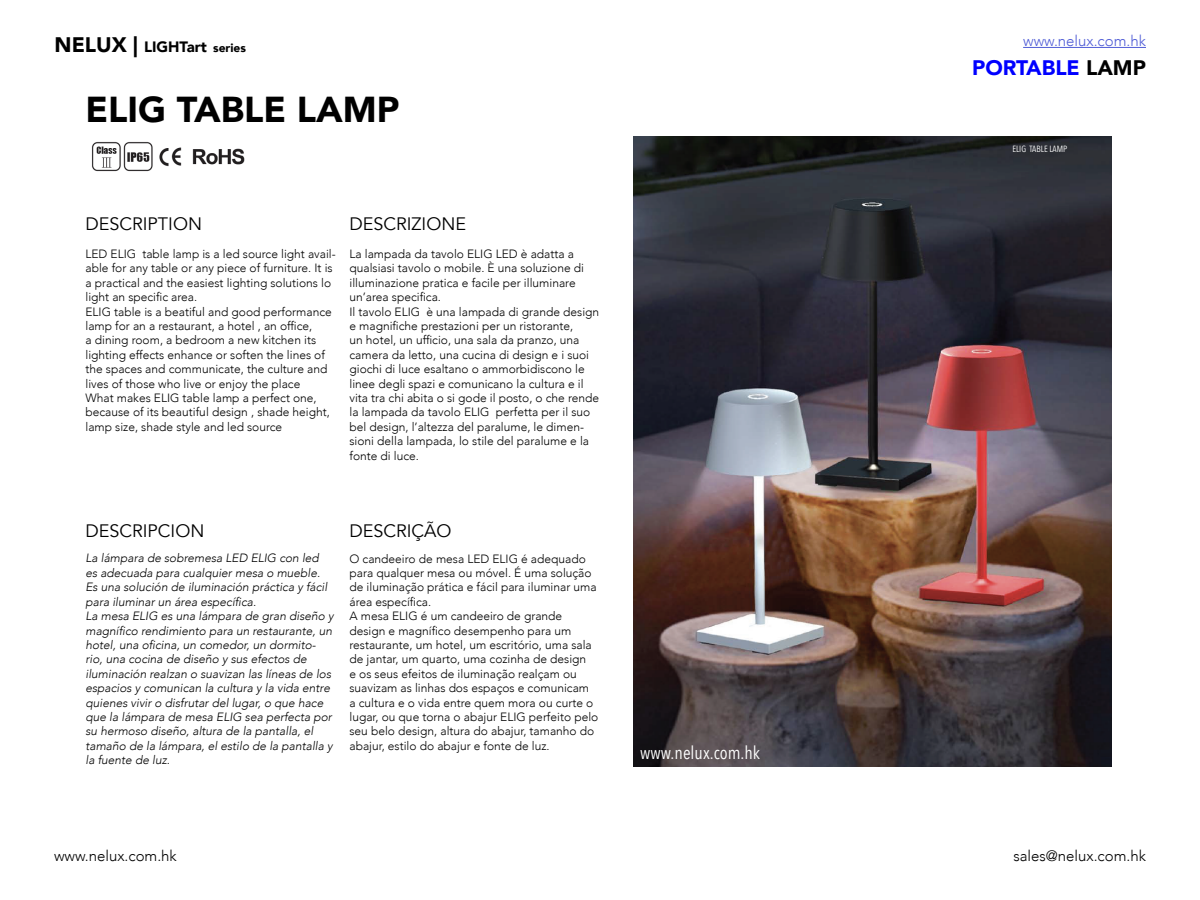
<style>
.page{position:relative;width:1200px;height:900px;background:#fff}
.page>*{position:absolute;margin:0;border:0;box-sizing:border-box;transform-origin:0 0}
.t1{font:900 36px "Avenir";color:#000}
.t2{font:900 21px "Avenir";color:#00f}
.t3{font:18px "Avenir";color:#000}
.t4{font:18px "Avenir Next Condensed";color:#fff}
.t5{font:300 15px "Avenir";color:#000}
.t6{font:900 15px "Avenir";color:#000}
.t7{font:300 15px "Avenir";color:#4f5cd6}
.t8{font:300 12px/14.4px "Avenir";color:#000}
.t9{font:italic 300 12px/14.4px "Avenir";color:#000}
.t10{font:9px "Avenir Next Condensed";color:#fff}
.s1{font-size:21px}
.s2{font-size:12px}
.s3{color:#000}
</style>
<div class="page">
<hr style="left:1023px;top:47px;width:123px;height:1px;background:#4f5cd6">
<img style="left:633px;top:136px;width:479px;height:630px">
<img style="left:91px;top:141px;width:154px;height:31px">
<p class="t6" style="left:55px;top:34px;width:193px"><span class="s1">NELUX |</span> LIGHTart <span class="s2">series</span></p>
<p class="t7" style="left:1023px;top:32px;width:124px">www.nelux.com.hk</p>
<h1 class="t1" style="left:86px;top:79px;width:316px">ELIG TABLE LAMP</h1>
<h3 class="t3" style="left:86px;top:213px;width:118px">DESCRIPTION</h3>
<h3 class="t3" style="left:350px;top:213px;width:118px">DESCRIZIONE</h3>
<p class="t8" style="left:86px;top:247px;width:252px">LED ELIG table lamp is a led source light avail&shy;able for any table or any piece of furniture. It is a practical and the easiest lighting solutions lo light an specific area.<br>ELIG table is a beatiful and good performance lamp for an a restaurant, a hotel , an office,<br>a dining room, a bedroom a new kitchen its lighting effects enhance or soften the lines of the spaces and communicate, the culture and lives of those who live or enjoy the place<br>What makes ELIG table lamp a perfect one, because of its beautiful design , shade height, lamp size, shade style and led source</p>
<p class="t8" style="left:350px;top:247px;width:251px">La lampada da tavolo ELIG LED è adatta a qualsiasi tavolo o mobile. È una soluzione di illuminazione pratica e facile per illuminare un’area specifica.<br>Il tavolo ELIG è una lampada di grande design e magnifiche prestazioni per un ristorante,<br>un hotel, un ufficio, una sala da pranzo, una camera da letto, una cucina di design e i suoi giochi di luce esaltano o ammorbidiscono le linee degli spazi e comunicano la cultura e il vita tra chi abita o si gode il posto, o che rende la lampada da tavolo ELIG perfetta per il suo bel design, l’altezza del paralume, le dimen&shy;sioni della lampada, lo stile del paralume e la fonte di luce.</p>
<h3 class="t3" style="left:86px;top:520px;width:120px">DESCRIPCION</h3>
<h3 class="t3" style="left:350px;top:520px;width:104px">DESCRIÇÃO</h3>
<p class="t9" style="left:86px;top:551px;width:250px">La lámpara de sobremesa LED ELIG con led es adecuada para cualquier mesa o mueble.<br>Es una solución de iluminación práctica y fácil para iluminar un área específica.<br>La mesa ELIG es una lámpara de gran diseño y magnífico rendimiento para un restaurante, un hotel, una oficina, un comedor, un dormito&shy;rio, una cocina de diseño y sus efectos de iluminación realzan o suavizan las líneas de los espacios y comunican la cultura y la vida entre quienes vivir o disfrutar del lugar, o que hace que la lámpara de mesa ELIG sea perfecta por su hermoso diseño, altura de la pantalla, el tamaño de la lámpara, el estilo de la pantalla y la fuente de luz.</p>
<p class="t8" style="left:350px;top:551px;width:250px">O candeeiro de mesa LED ELIG é adequado para qualquer mesa ou móvel. É uma solução de iluminação prática e fácil para iluminar uma área específica.<br>A mesa ELIG é um candeeiro de grande design e magnífico desempenho para um restaurante, um hotel, um escritório, uma sala de jantar, um quarto, uma cozinha de design<br>e os seus efeitos de iluminação realçam ou suavizam as linhas dos espaços e comunicam a cultura e o vida entre quem mora ou curte o lugar, ou que torna o abajur ELIG perfeito pelo seu belo design, altura do abajur, tamanho do abajur, estilo do abajur e fonte de luz.</p>
<h3 class="t4" style="left:640px;top:737px;width:121px">www.nelux.com.hk</h3>
<h2 class="t2" style="left:972px;top:50px;width:175px">PORTABLE <span class="s3">LAMP</span></h2>
<p class="t10" style="left:1012px;top:141px;width:57px">ELIG TABLE LAMP</p>
<p class="t5" style="left:54px;top:847px;width:124px">www.nelux.com.hk</p>
<p class="t5" style="left:1013px;top:847px;width:134px">sales@nelux.com.hk</p>
</div>
